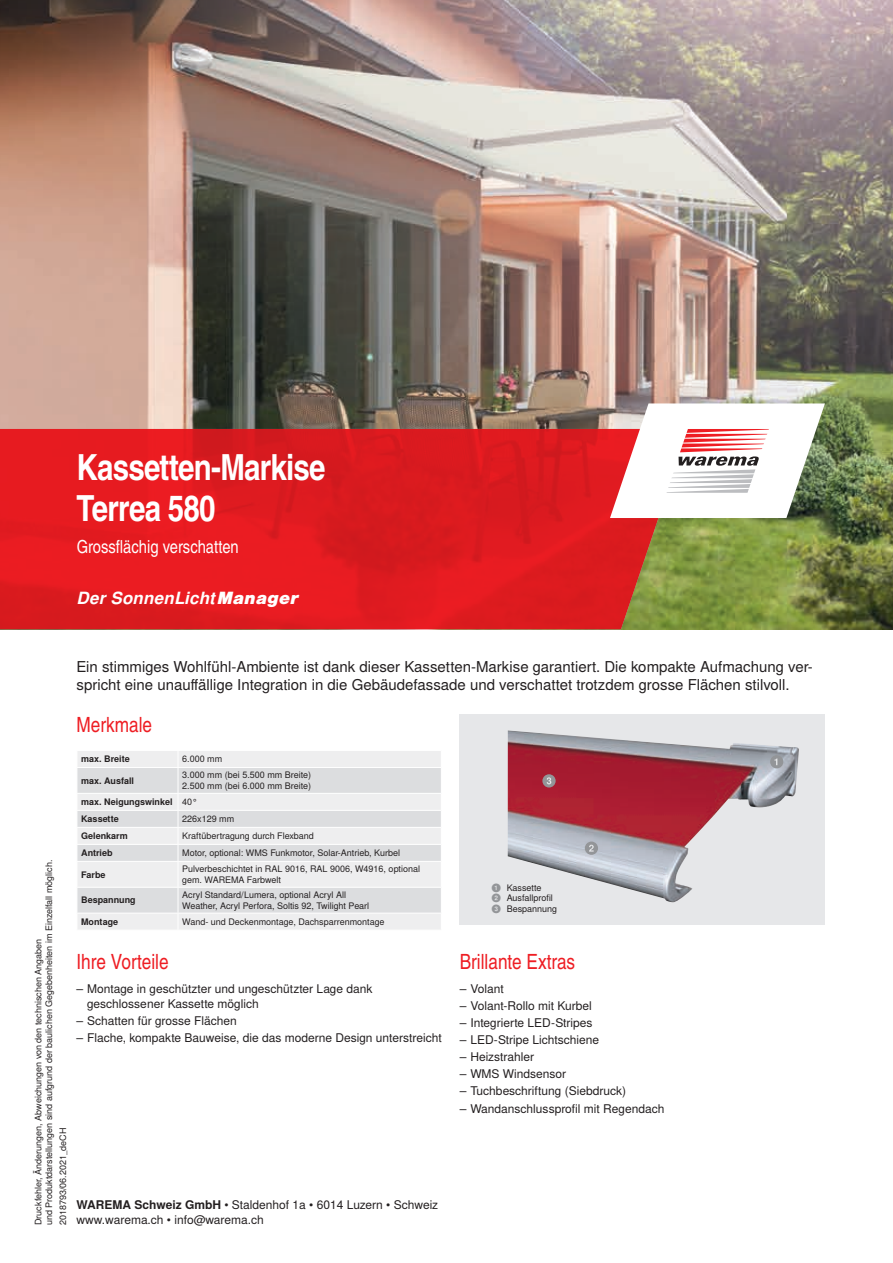
<style>
.page{position:relative;width:893px;height:1263px;background:#fff}
.page>*{position:absolute;margin:0;border:0;box-sizing:border-box;transform-origin:0 0}
.t1{font:700 36px/40.5px "Warema Nimbus Cnd";letter-spacing:-.02em;color:#fff}
.t2{font:21px "Warema Nimbus Cnd";color:#ee1d23}
.t3{font:18px "Warema Nimbus Cnd";color:#fff}
.t4{font:italic 700 16.8px "Warema Nimbus";letter-spacing:.015em;color:#fff}
.t5{font:15px/18px "Warema Nimbus";color:#231f20}
.t6{font:12px/15px "Warema Nimbus";color:#231f20}
.t7{font:9px/10.8px "Warema Nimbus";color:#231f20}
.t8{font:700 9px/17px "Warema Nimbus";color:#231f20}
.s1{font-weight:900}
.s2{font-weight:400}
.s3{font-weight:700}
.s4{font-weight:700;color:#939598}
</style>
<div class="page">
<img style="left:0;top:0;width:893px;height:629px">
<div style="left:460px;top:714px;width:365px;height:210px;background:#e6e7e9"></div>
<img style="left:508px;top:730px;width:291px;height:172px">
<svg style="left:770px;top:755px;width:13px;height:13px"></svg>
<svg style="left:585px;top:841px;width:13px;height:14px"></svg>
<svg style="left:542px;top:774px;width:14px;height:13px"></svg>
<svg style="left:0;top:429px;width:688px;height:200px;background:#db2021"></svg>
<svg style="left:610px;top:403px;width:215px;height:115px"></svg>
<div style="left:78px;top:751px;width:363px;height:179px;background:#eeeeef"></div>
<svg style="left:78px;top:768px;width:363px;height:145px;background:#e3e4e5"></svg>
<hr style="left:77px;top:767px;width:101px;height:1px;background:#fff">
<hr style="left:178px;top:767px;width:264px;height:1px;background:#fff">
<hr style="left:77px;top:793px;width:101px;height:1px;background:#fff">
<hr style="left:178px;top:793px;width:264px;height:1px;background:#fff">
<hr style="left:77px;top:810px;width:101px;height:1px;background:#fff">
<hr style="left:178px;top:810px;width:264px;height:1px;background:#fff">
<hr style="left:77px;top:827px;width:101px;height:1px;background:#fff">
<hr style="left:178px;top:827px;width:264px;height:1px;background:#fff">
<hr style="left:77px;top:844px;width:101px;height:1px;background:#fff">
<hr style="left:178px;top:844px;width:264px;height:1px;background:#fff">
<hr style="left:77px;top:861px;width:101px;height:1px;background:#fff">
<hr style="left:178px;top:861px;width:264px;height:1px;background:#fff">
<hr style="left:77px;top:887px;width:101px;height:1px;background:#fff">
<hr style="left:178px;top:887px;width:264px;height:1px;background:#fff">
<hr style="left:77px;top:913px;width:101px;height:1px;background:#fff">
<svg style="left:77px;top:768px;width:1px;height:145px"></svg>
<hr style="left:178px;top:913px;width:264px;height:1px;background:#fff">
<svg style="left:178px;top:751px;width:1px;height:179px"></svg>
<h1 class="t1" style="left:77px;top:448px;width:251px">Kassetten-Markise<br>Terrea 580</h1>
<h3 class="t3" style="left:77px;top:536px;width:164px">Grossflächig verschatten</h3>
<h3 class="t4" style="left:77px;top:588px;width:224px">Der SonnenLicht<span class="s1">Manager</span></h3>
<h3 class="t5" style="left:77px;top:658px;width:738px">Ein stimmiges Wohlfühl-Ambiente ist dank dieser Kassetten-Markise garantiert. Die kompakte Aufmachung ver&shy;spricht eine unauffällige Integration in die Gebäudefassade und verschattet trotzdem grosse Flächen stilvoll.</h3>
<h2 class="t2" style="left:77px;top:712px;width:77px">Merkmale</h2>
<p class="t7" style="left:33px;top:1225px;width:367px;rotate:-90deg">Druckfehler, Änderungen, Abweichungen von den technischen Angaben<br>und Produktdarstellungen sind aufgrund der baulichen Gegebenheiten im Einzelfall möglich.</p>
<p class="t7" style="left:58px;top:1225px;width:99px;rotate:-90deg">2018793/06.2021_deCH</p>
<p class="t8" style="left:81px;top:751px;width:50px">max. Breite</p>
<p class="t7" style="left:182px;top:754px;width:42px">6.000 mm</p>
<p class="t8" style="left:81px;top:772px;width:54px">max. Ausfall</p>
<p class="t7" style="left:182px;top:770px;width:130px">3.000 mm (bei 5.500 mm Breite)<br>2.500 mm (bei 6.000 mm Breite)</p>
<p class="t8" style="left:81px;top:794px;width:118px">max. Neigungswinkel <span class="s2">40°<br></span>Kassette</p>
<p class="t7" style="left:182px;top:814px;width:54px">226x129 mm</p>
<p class="t8" style="left:81px;top:828px;width:48px">Gelenkarm</p>
<p class="t7" style="left:182px;top:831px;width:133px">Kraftübertragung durch Flexband</p>
<p class="t8" style="left:81px;top:845px;width:33px">Antrieb</p>
<p class="t7" style="left:182px;top:848px;width:219px">Motor, optional: WMS Funkmotor, Solar-Antrieb, Kurbel</p>
<p class="t8" style="left:81px;top:866px;width:26px">Farbe</p>
<p class="t7" style="left:182px;top:864px;width:239px">Pulverbeschichtet in RAL 9016, RAL 9006, W4916, optional gem. WAREMA Farbwelt</p>
<p class="t8" style="left:81px;top:892px;width:56px">Bespannung</p>
<p class="t7" style="left:182px;top:890px;width:188px">Acryl Standard/Lumera, optional Acryl All<br>Weather, Acryl Perfora, Soltis 92, Twilight Pearl</p>
<p class="t8" style="left:81px;top:914px;width:39px">Montage</p>
<p class="t7" style="left:182px;top:916px;width:204px">Wand- und Deckenmontage, Dachsparrenmontage</p>
<h2 class="t2" style="left:77px;top:949px;width:94px">Ihre Vorteile</h2>
<h3 class="t6" style="left:87px;top:981px;width:287px;text-indent:-11px">– Montage in geschützter und ungeschützter Lage dank geschlossener Kassette möglich</h3>
<h3 class="t6" style="left:77px;top:1013px;width:162px">– Schatten für grosse Flächen</h3>
<h3 class="t6" style="left:77px;top:1030px;width:367px">– Flache, kompakte Bauweise, die das moderne Design unterstreicht</h3>
<h3 class="t6" style="left:77px;top:1197px;width:363px"><span class="s3">WAREMA Schweiz GmbH</span> • Staldenhof 1a • 6014 Luzern • Schweiz</h3>
<h3 class="t6" style="left:77px;top:1212px;width:189px">www.warema.ch • info@warema.ch</h3>
<p class="t7" style="left:492px;top:882px;width:67px"><span class="s4">➊</span> Kassette<br><span class="s4">➋</span> Ausfallprofil<br><span class="s4">➌</span> Bespannung</p>
<h2 class="t2" style="left:460px;top:949px;width:117px">Brillante Extras</h2>
<h3 class="t6" style="left:460px;top:981px;width:46px">– Volant</h3>
<h3 class="t6" style="left:460px;top:998px;width:134px">– Volant-Rollo mit Kurbel</h3>
<h3 class="t6" style="left:460px;top:1015px;width:134px">– Integrierte LED-Stripes</h3>
<h3 class="t6" style="left:460px;top:1032px;width:141px">– LED-Stripe Lichtschiene</h3>
<h3 class="t6" style="left:460px;top:1049px;width:76px">– Heizstrahler</h3>
<h3 class="t6" style="left:460px;top:1067px;width:108px">– WMS Windsensor</h3>
<h3 class="t6" style="left:460px;top:1084px;width:168px">– Tuchbeschriftung (Siebdruck)</h3>
<h3 class="t6" style="left:460px;top:1101px;width:206px">– Wandanschlussprofil mit Regendach</h3>
</div>
